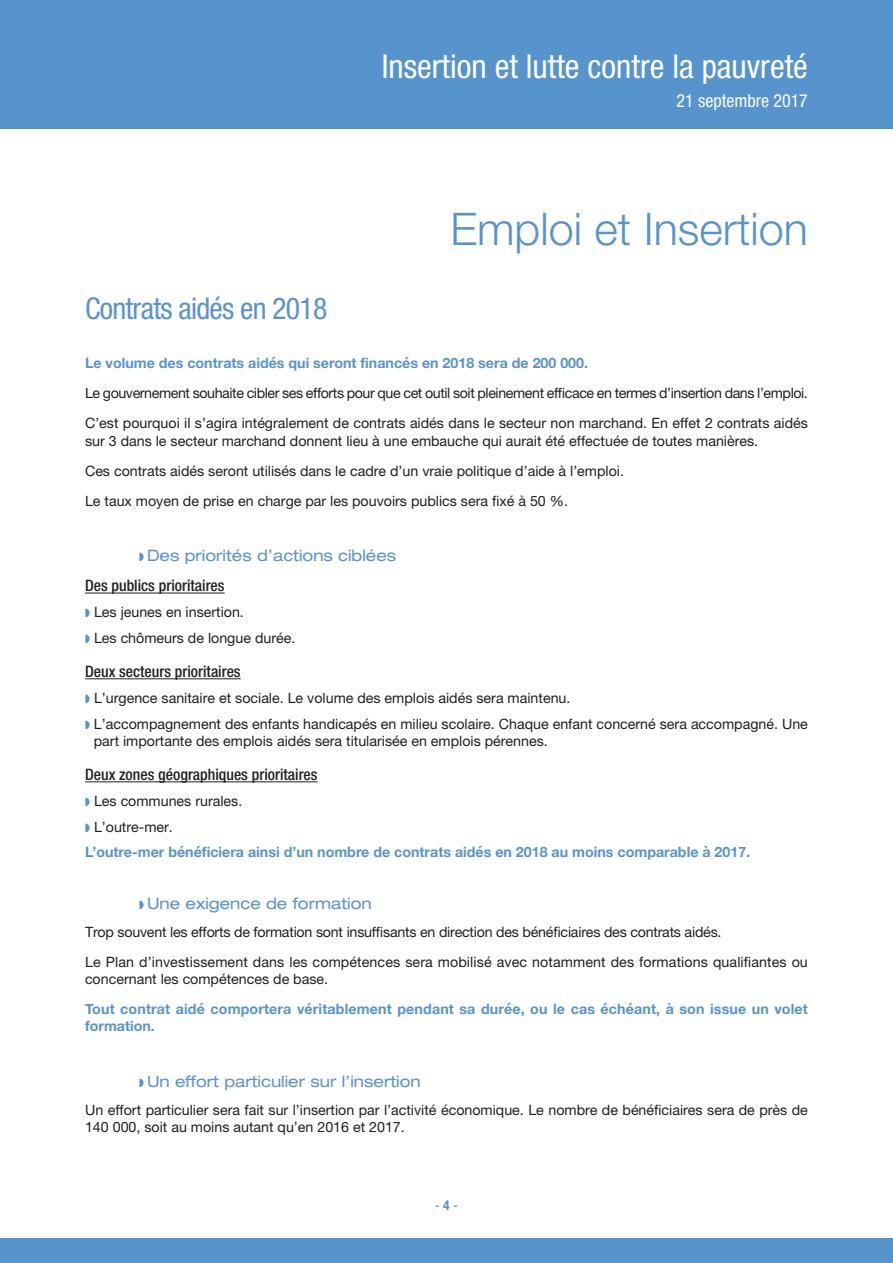
<style>
.page{position:relative;width:893px;height:1263px;background:#fff}
.page>*{position:absolute;margin:0;border:0;box-sizing:border-box;transform-origin:0 0}
.t1{font:300 45px "Helvetica Neue LT Pro";color:#5794ce}
.t2{font:condensed 33px "Helvetica Neue LT Pro";color:#fff}
.t3{font:condensed 30px "Helvetica Neue LT Pro";letter-spacing:-.025em;color:#5794ce}
.t4{font:condensed 18px "Helvetica Neue LT Pro";color:#fff}
.t5{font:expanded 15.75px "Helvetica Neue LT Pro";color:#5794ce}
.t6{font:500 condensed 15.75px "Helvetica Neue LT Pro";color:#231f20}
.t7{font:14.25px/30px "Helvetica Neue LT Pro";color:#231f20}
.t8{font:700 14.25px/17.2px "Helvetica Neue";color:#5794ce}
.t9{font:14.25px/30px "Helvetica Neue LT Pro";letter-spacing:-.03em;color:#231f20}
.t10{font:13.5px "Helvetica";color:#5794ce}
.s1{font-family:"Helvetica Neue";font-weight:700;font-stretch:condensed}
</style>
<div class="page">
<div style="left:0;top:0;width:893px;height:128px;background:#5794ce"></div>
<hr style="left:85px;top:593px;width:140px;height:1px;background:#231f20">
<hr style="left:85px;top:678px;width:156px;height:1px;background:#231f20">
<hr style="left:85px;top:781px;width:233px;height:1px;background:#231f20">
<div style="left:0;top:1239px;width:893px;height:24px;background:#5794ce"></div>
<h2 class="t2" style="left:382px;top:54px;width:428px">Insertion et lutte contre la pauvreté</h2>
<p class="t4" style="left:676px;top:94px;width:133px">21 septembre 2017</p>
<h1 class="t1" style="left:450px;top:213px;width:359px">Emploi et Insertion</h1>
<h3 class="t3" style="left:85px;top:298px;width:244px">Contrats aidés en 2018</h3>
<p class="t8" style="left:85px;top:354px;width:505px">Le volume des contrats aidés qui seront financés en 2018 sera de 200 000.</p>
<p class="t9" style="left:85px;top:380px;width:724px">Le gouvernement souhaite cibler ses efforts pour que cet outil soit pleinement efficace en termes d’insertion dans l’emploi.<br>C’est pourquoi il s’agira intégralement de contrats aidés dans le secteur non marchand. En effet 2 contrats aidés</p>
<p class="t7" style="left:85px;top:427px;width:675px">sur 3 dans le secteur marchand donnent lieu à une embauche qui aurait été effectuée de toutes manières.<br>Ces contrats aidés seront utilisés dans le cadre d’un vraie politique d’aide à l’emploi.<br>Le taux moyen de prise en charge par les pouvoirs publics sera fixé à 50 %.</p>
<p class="t5" style="left:147px;top:550px;width:251px">Des priorités d’actions ciblées</p>
<p class="t6" style="left:85px;top:580px;width:141px">Des publics prioritaires</p>
<p class="t7" style="left:94px;top:600px;width:203px;line-height:25.8px">Les jeunes en insertion.<br>Les chômeurs de longue durée.</p>
<p class="t6" style="left:85px;top:666px;width:157px">Deux secteurs prioritaires</p>
<p class="t7" style="left:94px;top:686px;width:716px;line-height:25.8px">L’urgence sanitaire et sociale. Le volume des emplois aidés sera maintenu.<br>L’accompagnement des enfants handicapés en milieu scolaire. Chaque enfant concerné sera accompagné. Une</p>
<p class="t7" style="left:94px;top:727px;width:455px">part importante des emplois aidés sera titularisée en emplois pérennes.</p>
<p class="t6" style="left:85px;top:769px;width:234px">Deux zones géographiques prioritaires</p>
<p class="t7" style="left:94px;top:789px;width:150px;line-height:25.8px">Les communes rurales.<br>L’outre-mer.</p>
<p class="t8" style="left:85px;top:843px;width:667px">L’outre-mer bénéficiera ainsi d’un nombre de contrats aidés en 2018 au moins comparable à 2017.</p>
<p class="t5" style="left:147px;top:898px;width:226px">Une exigence de formation</p>
<p class="t7" style="left:85px;top:918px;width:724px">Trop souvent les efforts de formation sont insuffisants en direction des bénéficiaires des contrats aidés.<br>Le Plan d’investissement dans les compétences sera mobilisé avec notamment des formations qualifiantes ou</p>
<p class="t7" style="left:85px;top:965px;width:245px">concernant les compétences de base.</p>
<p class="t8" style="left:85px;top:1000px;width:724px">Tout contrat aidé comportera véritablement pendant sa durée, ou le cas échéant, à son issue un volet formation.</p>
<p class="t5" style="left:147px;top:1076px;width:275px">Un effort particulier sur l’insertion</p>
<p class="t7" style="left:85px;top:1103px;width:724px;line-height:17.2px">Un effort particulier sera fait sur l’insertion par l’activité économique. Le nombre de bénéficiaires sera de près de<br>140 000, soit au moins autant qu’en 2016 et 2017.</p>
<p class="t10" style="left:435px;top:1197px;width:24px">-<span class="s1">4</span>-</p>
</div>
